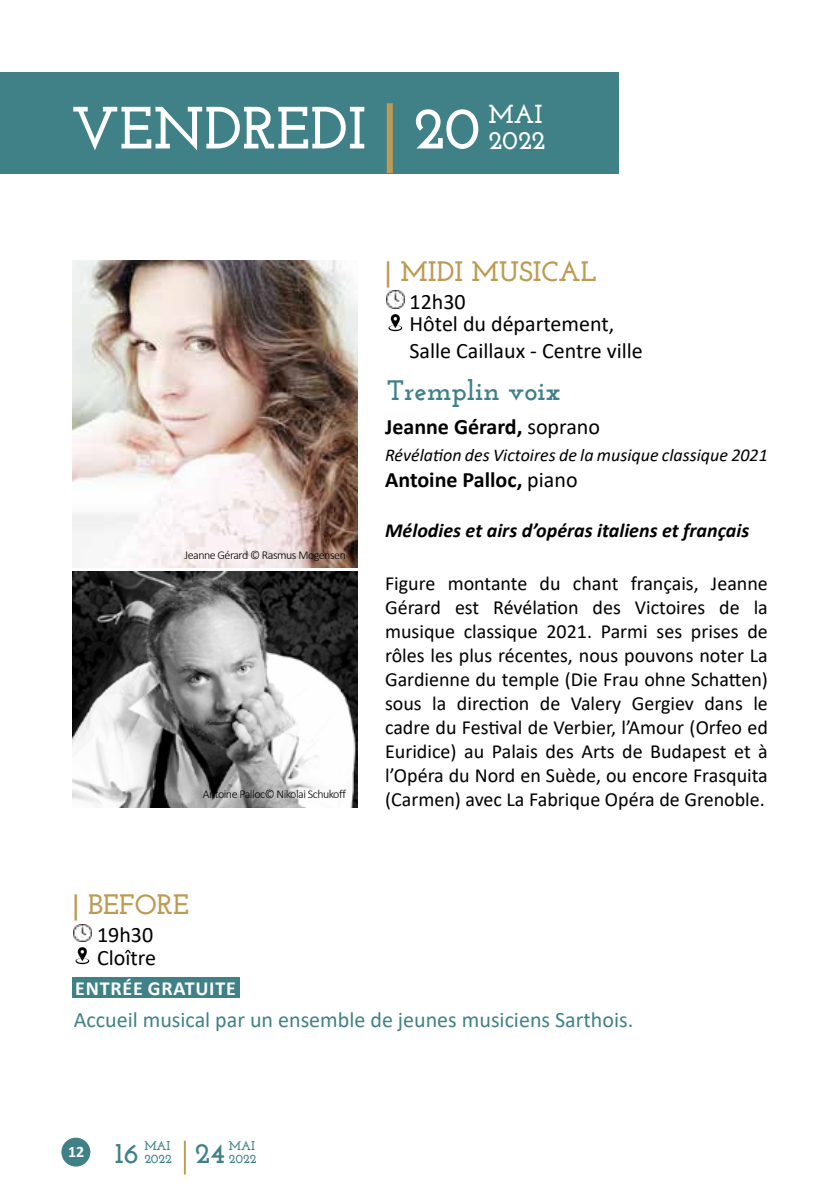
<style>
.page{position:relative;width:840px;height:1191px;background:#fff}
.page>*{position:absolute;margin:0;border:0;box-sizing:border-box;transform-origin:0 0}
.t1{font:700 59.4px "Josefin Slab";color:#fff}
.t2{font:700 28.8px "Josefin Slab";color:#3f8187}
.t3{font:700 28px "Josefin Slab";color:#bd9b54}
.t4{font:700 28px "Josefin Slab";color:#3f8187}
.t5{font:700 26px "Josefin Slab";color:#fff}
.t6{font:22px/22.6px "Calibri";color:#000}
.t7{font:22px "Calibri";color:#3f8187}
.t8{font:700 22px "Calibri";color:#000}
.t9{font:20px/24px "Calibri";color:#000;text-align:justify}
.t10{font:italic 700 20px "Calibri";color:#000}
.t11{font:700 20px "Calibri";letter-spacing:.04em;color:#fff}
.t12{font:italic 18px "Calibri";color:#000}
.t13{font:700 16px "Calibri";color:#fff}
.t14{font:700 12.6px/12.6px "Josefin Slab";color:#3f8187}
.t15{font:300 12px "Calibri";letter-spacing:-.04em;color:#000}
.s1{font-weight:400}
</style>
<div class="page">
<img style="left:386px;top:291px;width:18px;height:17px">
<img style="left:388px;top:314px;width:15px;height:17px">
<img style="left:72px;top:260px;width:285px;height:307px">
<img style="left:74px;top:924px;width:17px;height:18px">
<img style="left:75px;top:947px;width:15px;height:17px">
<div style="left:72px;top:977px;width:167px;height:20px;background:#3f8187"></div>
<hr style="left:184px;top:1140px;width:2px;height:34px;background:#bd9b54">
<div style="left:0;top:72px;width:618px;height:101px;background:#3f8187"></div>
<div style="left:386px;top:103px;width:6px;height:70px;background:#bd9b54"></div>
<div style="left:61px;top:1137px;width:29px;height:29px;background:#3f8187;border-radius:50%"></div>
<img style="left:72px;top:571px;width:285px;height:236px">
<h1 class="t1" style="left:71px;top:93px;width:296px">VENDREDI</h1>
<h3 class="t5" style="left:488px;top:99px;width:55px">MAI</h3>
<h1 class="t1" style="left:413px;top:93px;width:69px">20</h1>
<h3 class="t5" style="left:488px;top:125px;width:58px">2022</h3>
<h3 class="t3" style="left:384px;top:255px;width:213px">| MIDI MUSICAL</h3>
<p class="t6" style="left:409px;top:289px;width:206px">12h30<br>Hôtel du département,</p>
<p class="t6" style="left:409px;top:338px;width:235px">Salle Caillaux - Centre ville</p>
<p class="t15" style="left:184px;top:547px;width:163px">Jeanne Gérard © Rasmus Mogensen</p>
<p class="t15" style="left:203px;top:787px;width:145px">Antoine Palloc© Nikolai Schukoff</p>
<h3 class="t3" style="left:72px;top:888px;width:118px">| BEFORE</h3>
<p class="t6" style="left:97px;top:922px;width:61px">19h30<br>Cloître</p>
<p class="t11" style="left:75px;top:974px;width:162px">ENTRÉE GRATUITE</p>
<h3 class="t4" style="left:386px;top:373px;width:175px">Tremplin voix</h3>
<p class="t8" style="left:385px;top:411px;width:216px">Jeanne Gérard, <span class="s1">soprano</span></p>
<p class="t12" style="left:385px;top:442px;width:384px">Révélation des Victoires de la musique classique 2021</p>
<p class="t8" style="left:385px;top:464px;width:194px">Antoine Palloc, <span class="s1">piano</span></p>
<p class="t10" style="left:385px;top:516px;width:365px">Mélodies et airs d’opéras italiens et français</p>
<p class="t9" style="left:385px;top:571px;width:384px">Figure montante du chant français, Jeanne Gérard est Révélation des Victoires de la musique classique 2021. Parmi ses prises de rôles les plus récentes, nous pouvons noter La Gardienne du temple (Die Frau ohne Schatten) sous la direction de Valery Gergiev dans le cadre du Festival de Verbier, l’Amour (Orfeo ed Euridice) au Palais des Arts de Budapest et à l’Opéra du Nord en Suède, ou encore Frasquita (Carmen) avec La Fabrique Opéra de Grenoble.</p>
<p class="t7" style="left:74px;top:1004px;width:560px">Accueil musical par un ensemble de jeunes musiciens Sarthois.</p>
<p class="t13" style="left:68px;top:1140px;width:18px">12</p>
<p class="t14" style="left:144px;top:1139px;width:29px">MAI<br>2022</p>
<p class="t14" style="left:229px;top:1139px;width:28px">MAI</p>
<h2 class="t2" style="left:115px;top:1135px;width:25px">16</h2>
<h2 class="t2" style="left:195px;top:1135px;width:32px">24</h2>
<p class="t14" style="left:229px;top:1152px;width:29px">2022</p>
</div>
